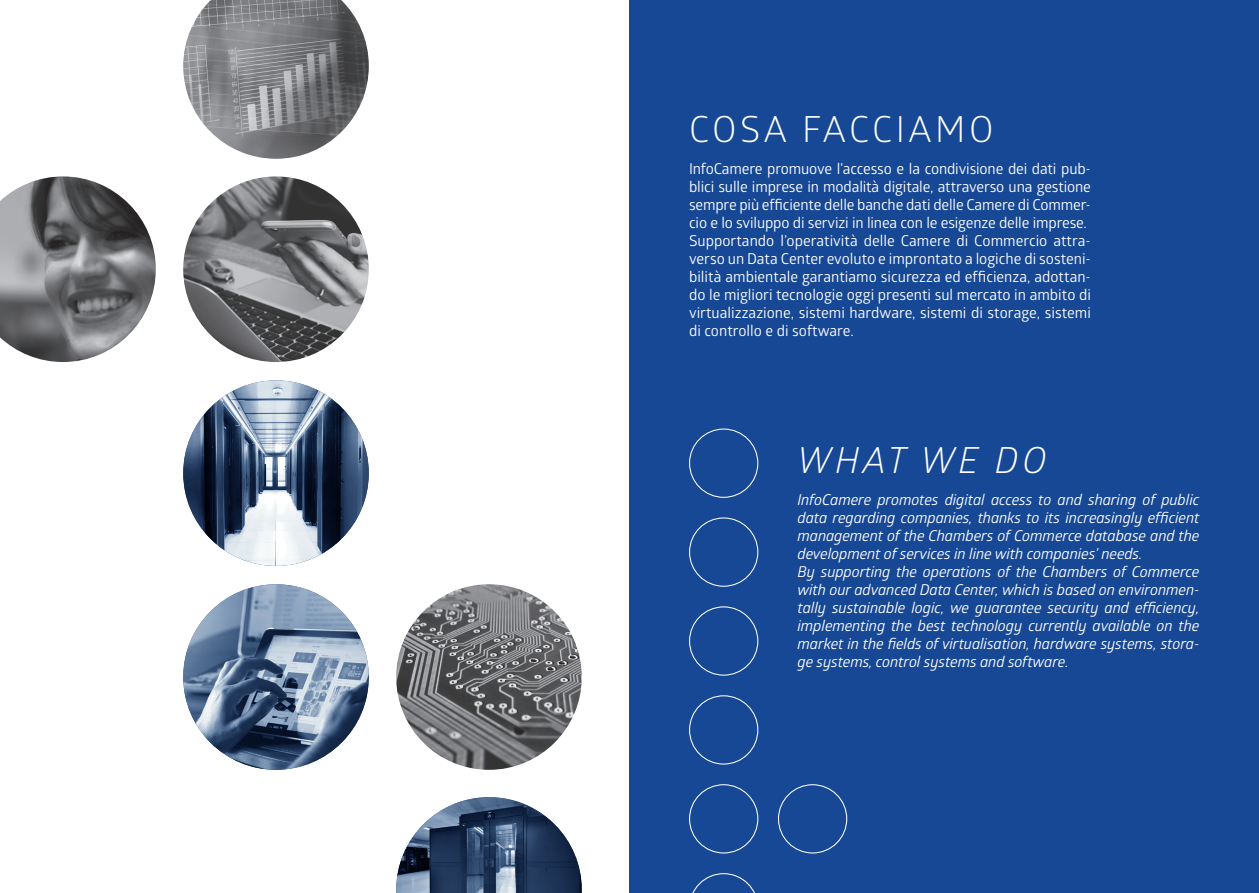
<style>
.page{position:relative;width:1259px;height:893px;background:#fff}
.page>*{position:absolute;margin:0;border:0;box-sizing:border-box;transform-origin:0 0}
.t1{font:36px "Glober";letter-spacing:.1em;color:#fff}
.t2{font:italic 36px "Glober";letter-spacing:.1em;color:#fff}
.t3{font:15px/18px "Glober";letter-spacing:-.01em;color:#fff;text-align:justify}
.t4{font:italic 15px/18px "Glober";letter-spacing:-.01em;color:#fff;text-align:justify}
</style>
<div class="page">
<div style="left:629px;top:0;width:630px;height:893px;background:#174895"></div>
<div style="left:689px;top:517px;width:69px;height:70px;border:1px solid #fff;border-radius:50%"></div>
<div style="left:689px;top:695px;width:69px;height:70px;border:1px solid #fff;border-radius:50%"></div>
<div style="left:778px;top:784px;width:69px;height:69px;border:1px solid #fff;border-radius:50%"></div>
<svg style="left:692px;top:873px;width:63px;height:20px"></svg>
<div style="left:689px;top:429px;width:69px;height:69px;border:1px solid #fff;border-radius:50%"></div>
<div style="left:689px;top:606px;width:69px;height:70px;border:1px solid #fff;border-radius:50%"></div>
<div style="left:689px;top:784px;width:69px;height:69px;border:1px solid #fff;border-radius:50%"></div>
<img style="left:183px;top:176px;width:186px;height:186px;border-radius:93px">
<img style="left:183px;top:0;width:186px;height:159px">
<img style="left:0;top:176px;width:156px;height:186px">
<svg style="left:183px;top:380px;width:186px;height:186px;background:#65758b"></svg>
<img style="left:396px;top:584px;width:186px;height:186px;border-radius:93px">
<svg style="left:396px;top:797px;width:186px;height:96px"></svg>
<svg style="left:183px;top:584px;width:186px;height:186px;background:#6a809b"></svg>
<p class="t1" style="left:689px;top:104px;width:306px">COSA FACCIAMO</p>
<p class="t3" style="left:689px;top:159px;width:403px">InfoCamere promuove l’accesso e la condivisione dei dati pub&shy;blici sulle imprese in modalità digitale, attraverso una gestione sempre più efficiente delle banche dati delle Camere di Commer&shy;cio e lo sviluppo di servizi in linea con le esigenze delle imprese.</p>
<p class="t3" style="left:689px;top:231px;width:403px">Supportando l’operatività delle Camere di Commercio attra&shy;verso un Data Center evoluto e improntato a logiche di sosteni&shy;bilità ambientale garantiamo sicurezza ed efficienza, adottan&shy;do le migliori tecnologie oggi presenti sul mercato in ambito di virtualizzazione, sistemi hardware, sistemi di storage, sistemi di controllo e di software.</p>
<p class="t2" style="left:797px;top:435px;width:251px">WHAT WE DO</p>
<p class="t4" style="left:797px;top:490px;width:403px">InfoCamere promotes digital access to and sharing of public data regarding companies, thanks to its increasingly efficient management of the Chambers of Commerce database and the development of services in line with companies’ needs.</p>
<p class="t4" style="left:797px;top:562px;width:403px">By supporting the operations of the Chambers of Commerce with our advanced Data Center, which is based on environmen&shy;tally sustainable logic, we guarantee security and efficiency, implementing the best technology currently available on the market in the fields of virtualisation, hardware systems, stora&shy;ge systems, control systems and software.</p>
</div>
